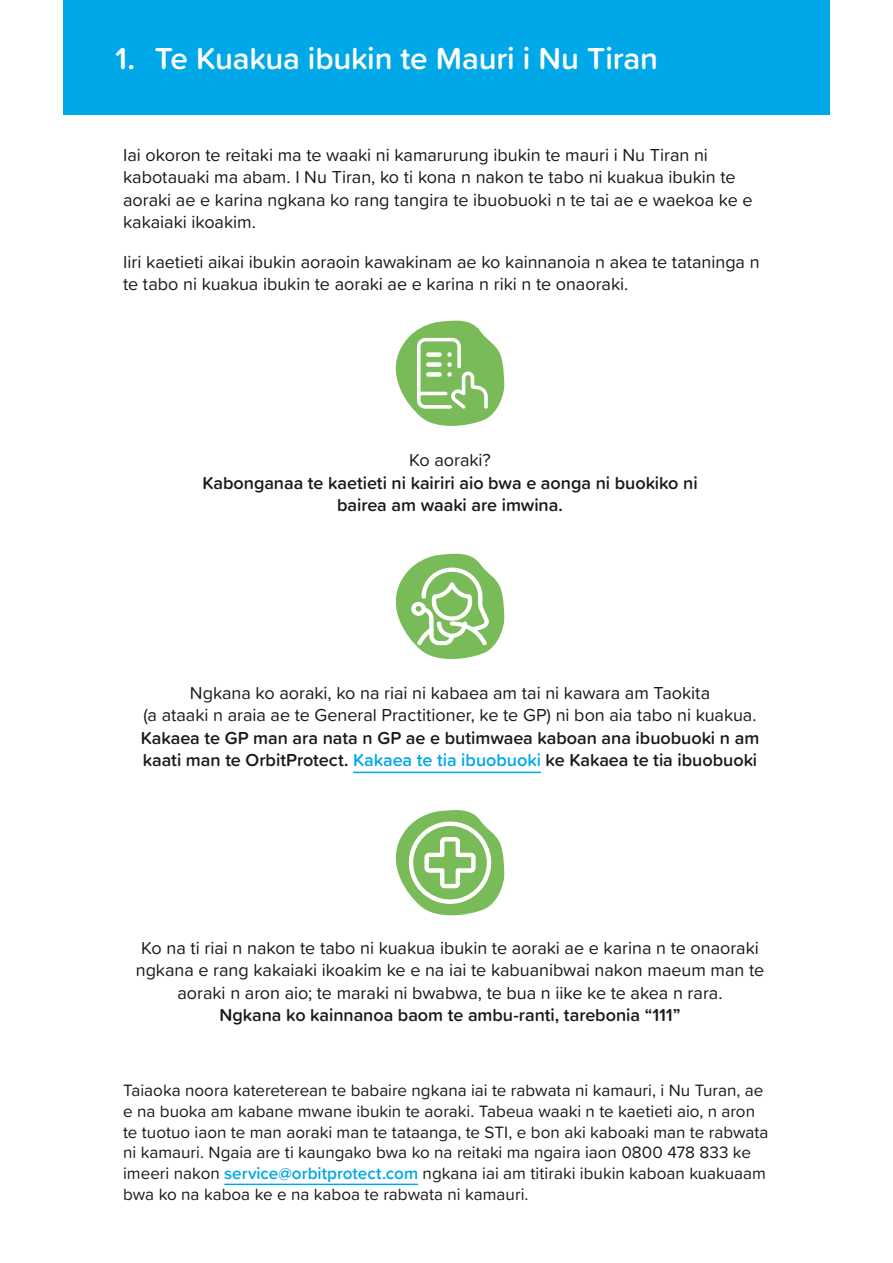
<style>
.page{position:relative;width:893px;height:1263px;background:#fff}
.page>*{position:absolute;margin:0;border:0;box-sizing:border-box;transform-origin:0 0}
.t1{font:600 31.5px "Proxima Soft";letter-spacing:-.005em;color:#fff}
.Para_Centered{font:18px/22.5px "Proxima Soft";letter-spacing:-.005em;color:#1a1a1a;text-align:center}
.Para{font:18px/22.5px "Proxima Soft";letter-spacing:-.005em;color:#1a1a1a}
.Para_Centered-2{font:600 18px/22.5px "Proxima Soft";letter-spacing:-.005em;color:#1a1a1a;text-align:center}
.Para_18_22{font:17.1px/20.9px "Proxima Soft";color:#1a1a1a}
.s1{font-weight:400}
.s2{font-weight:600}
.s3{font-weight:600;color:#00a8e7}
</style>
<div class="page">
<div style="left:63px;top:0;width:767px;height:115px;background:#00a8e7"></div>
<hr style="left:353px;top:772px;width:188px;height:1px;background:#00a8e7">
<svg style="left:395px;top:320px;width:109px;height:106px"></svg>
<svg style="left:395px;top:553px;width:109px;height:106px"></svg>
<svg style="left:395px;top:810px;width:109px;height:106px"></svg>
<hr style="left:224px;top:1184px;width:194px;height:1px;background:#00a8e7">
<h2 class="t1" style="left:115px;top:34px;width:544px">1. Te Kuakua ibukin te Mauri i Nu Tiran</h2>
<p class="Para" style="left:123px;top:143px;width:631px">Iai okoron te reitaki ma te waaki ni kamarurung ibukin te mauri i Nu Tiran ni kabotauaki ma abam. I Nu Tiran, ko ti kona n nakon te tabo ni kuakua ibukin te aoraki ae e karina ngkana ko rang tangira te ibuobuoki n te tai ae e waekoa ke e kakaiaki ikoakim.</p>
<p class="Para" style="left:123px;top:249px;width:638px">Iiri kaetieti aikai ibukin aoraoin kawakinam ae ko kainnanoia n akea te tataninga n te tabo ni kuakua ibukin te aoraki ae e karina n riki n te onaoraki.</p>
<p class="Para_Centered-2" style="left:202px;top:448px;width:497px"><span class="s1">Ko aoraki?<br></span>Kabonganaa te kaetieti ni kairiri aio bwa e aonga ni buokiko ni bairea am waaki are imwina.</p>
<p class="Para_Centered" style="left:141px;top:680px;width:620px">Ngkana ko aoraki, ko na riai ni kabaea am tai ni kawara am Taokita<br>(a ataaki n araia ae te General Practitioner, ke te GP) ni bon aia tabo ni kuakua.<br><span class="s2">Kakaea te GP man ara nata n GP ae e butimwaea kaboan ana ibuobuoki n am kaati man te OrbitProtect.</span> <span class="s3">Kakaea te tia ibuobuoki</span> <span class="s2">ke Kakaea te tia ibuobuoki</span></p>
<p class="Para_Centered" style="left:136px;top:935px;width:630px">Ko na ti riai n nakon te tabo ni kuakua ibukin te aoraki ae e karina n te onaoraki ngkana e rang kakaiaki ikoakim ke e na iai te kabuanibwai nakon maeum man te aoraki n aron aio; te maraki ni bwabwa, te bua n iike ke te akea n rara.<br><span class="s2">Ngkana ko kainnanoa baom te ambu-ranti, tarebonia “111”</span></p>
<p class="Para_18_22" style="left:123px;top:1079px;width:647px">Taiaoka noora katereterean te babaire ngkana iai te rabwata ni kamauri, i Nu Turan, ae e na buoka am kabane mwane ibukin te aoraki. Tabeua waaki n te kaetieti aio, n aron te tuotuo iaon te man aoraki man te tataanga, te STI, e bon aki kaboaki man te rabwata ni kamauri. Ngaia are ti kaungako bwa ko na reitaki ma ngaira iaon 0800 478 833 ke imeeri nakon <span class="s3">service@orbitprotect.com</span> ngkana iai am titiraki ibukin kaboan kuakuaam bwa ko na kaboa ke e na kaboa te rabwata ni kamauri.</p>
</div>
